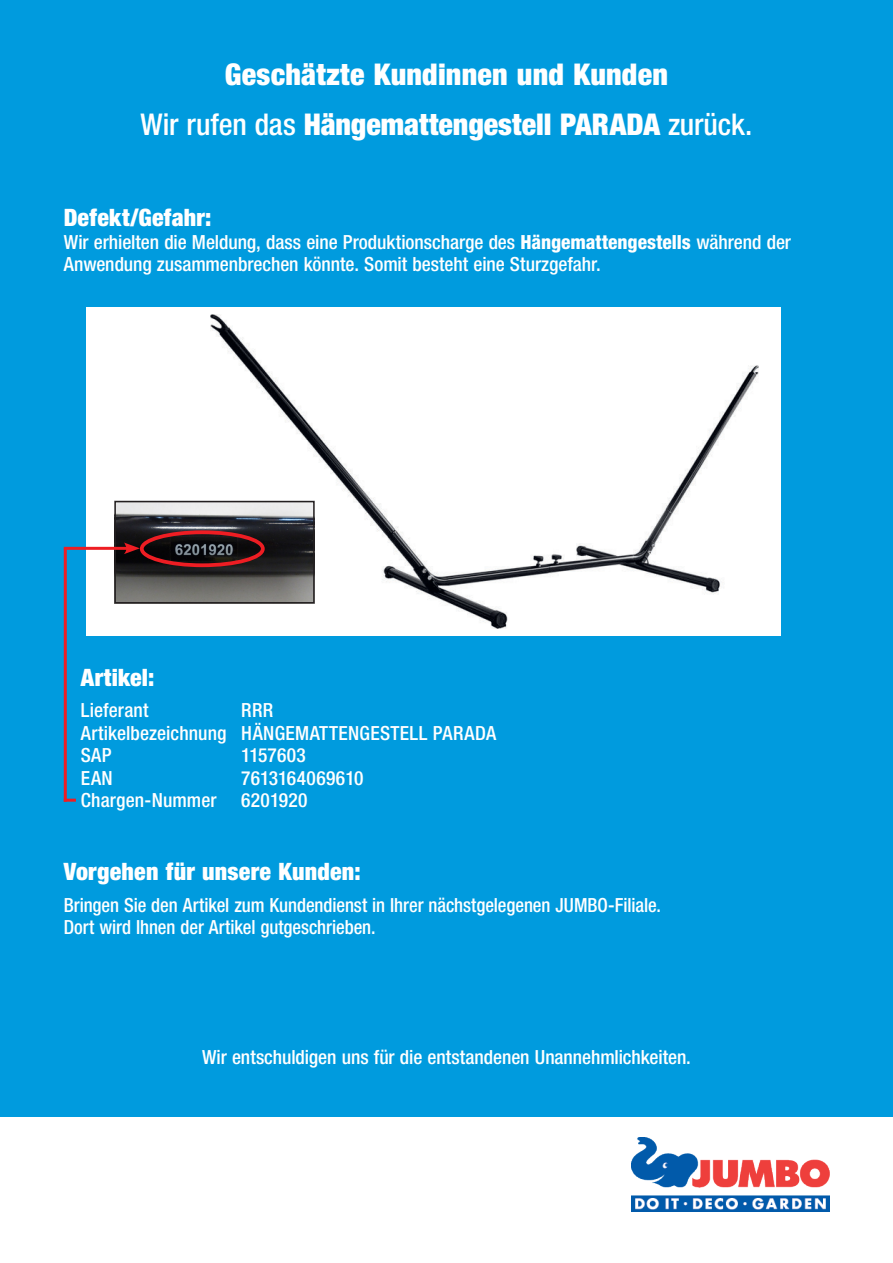
<style>
.page{position:relative;width:893px;height:1263px;background:#fff}
.page>*{position:absolute;margin:0;border:0;box-sizing:border-box;transform-origin:0 0}
.t1{font:900 condensed 30px "Helvetica Neue LT Std";letter-spacing:.005em;color:#fff}
.t2{font:900 condensed 24px "Helvetica Neue LT Std";letter-spacing:.01em;color:#fff}
.t3{font:500 condensed 19.5px/22.5px "Helvetica Neue LT Std";color:#fff}
.t4{font:500 condensed 19.5px/22.5px "Helvetica Neue LT Std";color:#fff;scale:.96 1}
.s1{font-weight:500}
.s2{font-weight:800}
</style>
<div class="page">
<div style="left:0;top:0;width:893px;height:1116px;background:#009bde"></div>
<img style="left:631px;top:1137px;width:198px;height:75px">
<div style="left:86px;top:307px;width:695px;height:329px;background:#fff"></div>
<img style="left:211px;top:315px;width:547px;height:313px">
<img style="left:117px;top:504px;width:195px;height:96px">
<div style="left:114px;top:501px;width:201px;height:102px;border:2px solid #231f20"></div>
<hr style="left:64px;top:547px;width:66px;height:3px;background:#ee1d23">
<svg style="left:124px;top:542px;width:16px;height:12px"></svg>
<hr style="left:64px;top:548px;width:3px;height:254px;background:#ee1d23">
<svg style="left:64px;top:799px;width:12px;height:3px"></svg>
<div style="left:140px;top:530px;width:125px;height:37px;border:4px solid #ee1d23;border-radius:50%"></div>
<p class="t1" style="left:225px;top:56px;width:445px">Geschätzte Kundinnen und Kunden</p>
<p class="t1" style="left:141px;top:106px;width:613px"><span class="s1">Wir rufen das</span> Hängemattengestell PARADA <span class="s1">zurück.</span></p>
<p class="t2" style="left:64px;top:203px;width:149px">Defekt/Gefahr:</p>
<p class="t3" style="left:64px;top:230px;width:729px">Wir erhielten die Meldung, dass eine Produktionscharge des <span class="s2">Hängemattengestells</span> während der<br>Anwendung zusammenbrechen könnte. Somit besteht eine Sturzgefahr.</p>
<p class="t2" style="left:81px;top:663px;width:75px">Artikel:</p>
<p class="t3" style="left:81px;top:699px;width:69px">Lieferant</p>
<p class="t3" style="left:81px;top:699px;width:417px;text-indent:161px">RRR<br>Artikelbezeichnung HÄNGEMATTENGESTELL PARADA<br>SAP</p>
<p class="t3" style="left:241px;top:744px;width:66px">1157603</p>
<p class="t3" style="left:81px;top:766px;width:34px">EAN</p>
<p class="t3" style="left:241px;top:766px;width:124px">7613164069610</p>
<p class="t3" style="left:81px;top:789px;width:137px">Chargen-Nummer</p>
<p class="t3" style="left:241px;top:789px;width:68px">6201920</p>
<p class="t2" style="left:64px;top:857px;width:298px">Vorgehen für unsere Kunden:</p>
<p class="t4" style="left:64px;top:893px;width:624px">Bringen Sie den Artikel zum Kundendienst in Ihrer nächstgelegenen JUMBO-Filiale.<br>Dort wird Ihnen der Artikel gutgeschrieben.</p>
<p class="t3" style="left:202px;top:1046px;width:490px">Wir entschuldigen uns für die entstandenen Unannehmlichkeiten.</p>
</div>
